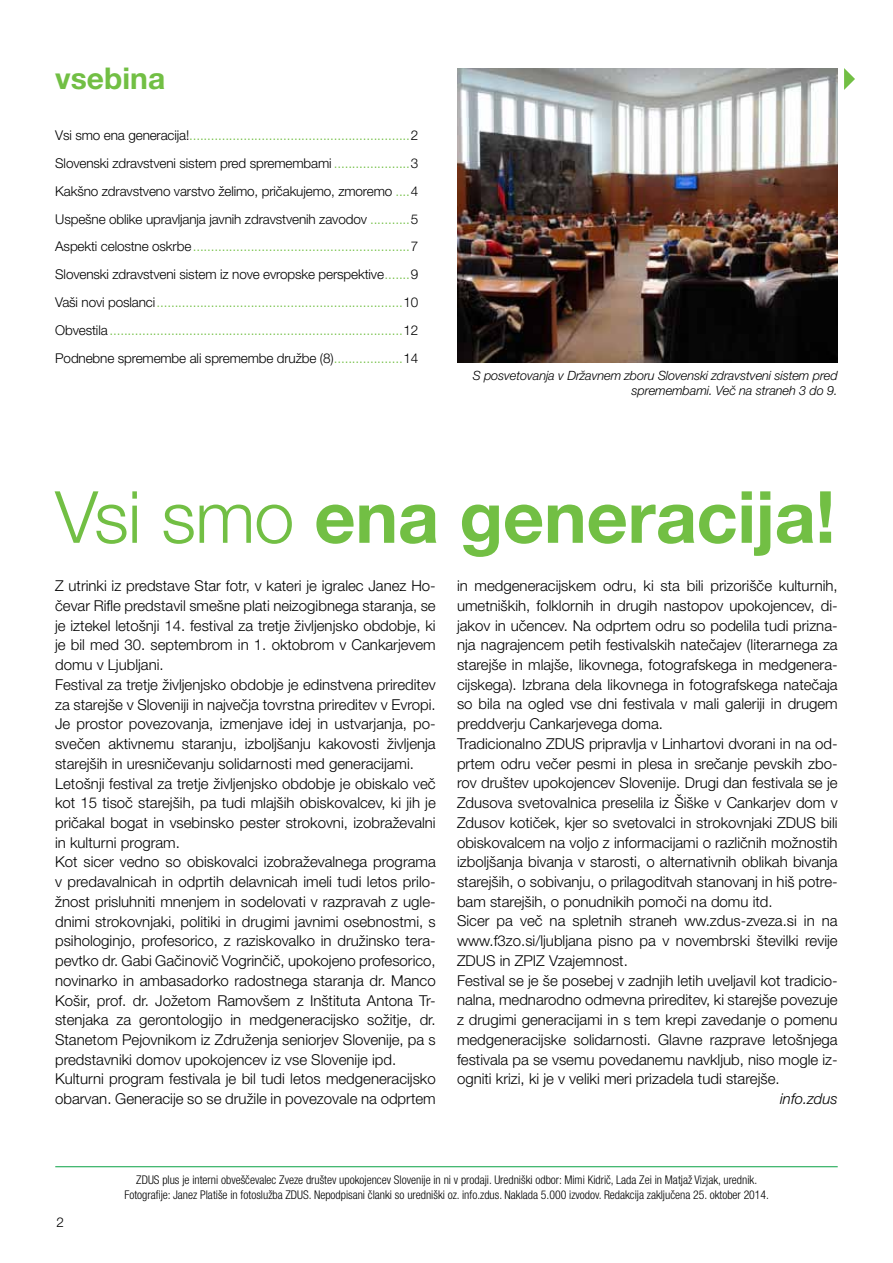
<style>
.page{position:relative;width:893px;height:1263px;background:#fff}
.page>*{position:absolute;margin:0;border:0;box-sizing:border-box;transform-origin:0 0}
.t1{font:700 72px "Helvetica Neue LT Pro";letter-spacing:-.005em;color:#72bf44}
.t2{font:700 30px "Helvetica Neue LT Pro";color:#72bf44}
.t3{font:300 15px/19.8px "Helvetica Neue LT Pro";color:#000}
.t4{font:italic 300 15px "Helvetica Neue LT Pro";color:#000}
.t5{font:300 13.5px/27.8px "Helvetica Neue LT Pro";letter-spacing:-.01em;color:#72bf44;text-align:justify}
.t6{font:300 13.5px "Helvetica Neue LT Pro";color:#000}
.t7{font:italic 300 12.75px/15px "Helvetica Neue LT Pro";letter-spacing:-.01em;color:#000;text-align:right}
.t8{font:300 condensed 12px/15px "Helvetica Neue LT Pro";color:#000;text-align:center}
.s1{color:#000}
.s2{font-weight:300}
</style>
<div class="page">
<hr style="left:55px;top:1166px;width:783px;height:1px;background:#0aa245">
<img style="left:457px;top:68px;width:381px;height:294px">
<svg style="left:844px;top:68px;width:11px;height:22px"></svg>
<h2 class="t2" style="left:55px;top:60px;width:112px">vsebina</h2>
<p class="t5" style="left:55px;top:121px;width:365px"><span class="s1">Vsi smo ena generacija!</span>.............................................................<span class="s1">2<br>Slovenski zdravstveni sistem pred spremembami</span> .....................<span class="s1">3<br>Kakšno zdravstveno varstvo želimo, pričakujemo, zmoremo</span> ....<span class="s1">4<br>Uspešne oblike upravljanja javnih zdravstvenih zavodov</span> ...........<span class="s1">5<br>Aspekti celostne oskrbe</span>............................................................<span class="s1">7<br>Slovenski zdravstveni sistem iz nove evropske perspektive</span>.......<span class="s1">9<br>Vaši novi poslanci</span>....................................................................<span class="s1">10<br>Obvestila</span> .................................................................................<span class="s1">12<br>Podnebne spremembe ali spremembe družbe (8)</span>...................<span class="s1">14</span></p>
<p class="t7" style="left:473px;top:368px;width:366px">S posvetovanja v Državnem zboru Slovenski zdravstveni sistem pred spremembami. Več na straneh 3 do 9.</p>
<h1 class="t1" style="left:55px;top:473px;width:782px"><span class="s2">Vsi smo</span> ena generacija!</h1>
<p class="t3" style="left:55px;top:576px;width:382px">Z utrinki iz predstave Star fotr, v kateri je igralec Janez Ho&shy;čevar Rifle predstavil smešne plati neizogibnega staranja, se je iztekel letošnji 14. festival za tretje življenjsko obdobje, ki je bil med 30. septembrom in 1. oktobrom v Cankarjevem domu v Ljubljani.<br>Festival za tretje življenjsko obdobje je edinstvena prireditev za starejše v Sloveniji in največja tovrstna prireditev v Evropi.<br>Je prostor povezovanja, izmenjave idej in ustvarjanja, po&shy;svečen aktivnemu staranju, izboljšanju kakovosti življenja starejših in uresničevanju solidarnosti med generacijami.<br>Letošnji festival za tretje življenjsko obdobje je obiskalo več kot 15 tisoč starejših, pa tudi mlajših obiskovalcev, ki jih je pričakal bogat in vsebinsko pester strokovni, izobraževalni in kulturni program.<br>Kot sicer vedno so obiskovalci izobraževalnega programa v predavalnicah in odprtih delavnicah imeli tudi letos prilo&shy;žnost prisluhniti mnenjem in sodelovati v razpravah z ugle&shy;dnimi strokovnjaki, politiki in drugimi javnimi osebnostmi, s psihologinjo, profesorico, z raziskovalko in družinsko tera&shy;pevtko dr. Gabi Gačinovič Vogrinčič, upokojeno profesorico, novinarko in ambasadorko radostnega staranja dr. Manco Košir, prof. dr. Jožetom Ramovšem z Inštituta Antona Tr&shy;stenjaka za gerontologijo in medgeneracijsko sožitje, dr.<br>Stanetom Pejovnikom iz Združenja seniorjev Slovenije, pa s predstavniki domov upokojencev iz vse Slovenije ipd.<br>Kulturni program festivala je bil tudi letos medgeneracijsko obarvan. Generacije so se družile in povezovale na odprtem</p>
<p class="t3" style="left:457px;top:575px;width:382px">in medgeneracijskem odru, ki sta bili prizorišče kulturnih, umetniških, folklornih in drugih nastopov upokojencev, di&shy;jakov in učencev. Na odprtem odru so podelila tudi prizna&shy;nja nagrajencem petih festivalskih natečajev (literarnega za starejše in mlajše, likovnega, fotografskega in medgenera&shy;cijskega). Izbrana dela likovnega in fotografskega natečaja so bila na ogled vse dni festivala v mali galeriji in drugem preddverju Cankarjevega doma.<br>Tradicionalno ZDUS pripravlja v Linhartovi dvorani in na od&shy;prtem odru večer pesmi in plesa in srečanje pevskih zbo&shy;rov društev upokojencev Slovenije. Drugi dan festivala se je Zdusova svetovalnica preselila iz Šiške v Cankarjev dom v Zdusov kotiček, kjer so svetovalci in strokovnjaki ZDUS bili obiskovalcem na voljo z informacijami o različnih možnostih izboljšanja bivanja v starosti, o alternativnih oblikah bivanja starejših, o sobivanju, o prilagoditvah stanovanj in hiš potre&shy;bam starejših, o ponudnikih pomoči na domu itd.<br>Sicer pa več na spletnih straneh ww.zdus-zveza.si in na www.f3zo.si/ljubljana pisno pa v novembrski številki revije ZDUS in ZPIZ Vzajemnost.<br>Festival se je še posebej v zadnjih letih uveljavil kot tradicio&shy;nalna, mednarodno odmevna prireditev, ki starejše povezuje z drugimi generacijami in s tem krepi zavedanje o pomenu medgeneracijske solidarnosti. Glavne razprave letošnjega festivala pa se vsemu povedanemu navkljub, niso mogle iz&shy;ogniti krizi, ki je v veliki meri prizadela tudi starejše.</p>
<p class="t4" style="left:780px;top:1090px;width:59px">info.zdus</p>
<p class="t6" style="left:56px;top:1214px;width:9px">2</p>
<p class="t8" style="left:124px;top:1172px;width:646px">ZDUS plus je interni obveščevalec Zveze društev upokojencev Slovenije in ni v prodaji. Uredniški odbor: Mimi Kidrič, Lada Zei in Matjaž Vizjak, urednik.<br>Fotografije: Janez Platiše in fotoslužba ZDUS. Nepodpisani članki so uredniški oz. info.zdus. Naklada 5.000 izvodov. Redakcija zaključena 25. oktober 2014.</p>
</div>
